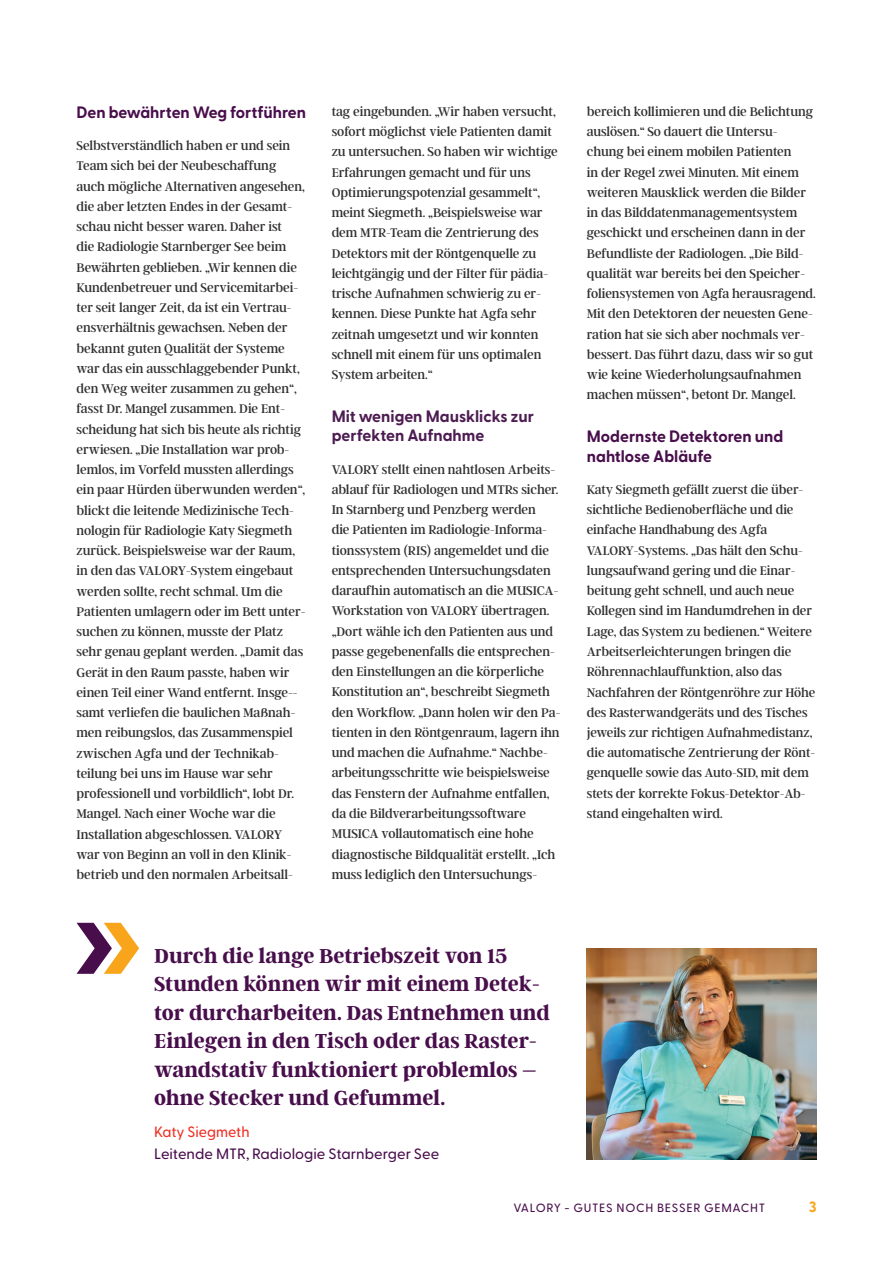
<style>
.page{position:relative;width:893px;height:1263px;background:#fff}
.page>*{position:absolute;margin:0;border:0;box-sizing:border-box;transform-origin:0 0}
.t1{font:700 22.5px/28.5px "Argent CF";letter-spacing:-.005em;color:#480e4b}
.t2{font:700 16.5px/19.5px "Greycliff CF";color:#480e4b}
.t3{font:700 16.5px/19.5px "Greycliff CF";color:#4d1c52}
.t4{font:500 15px "Greycliff CF";color:#480e4b}
.t5{font:500 15px "Greycliff CF";color:#ee2e22}
.t6{font:700 15px "Greycliff CF";color:#f9a51b}
.t7{font:13.95px/20.2px "Argent CF";letter-spacing:-.005em;color:#312f30}
.t8{font:13.8px/20.2px "Argent CF";letter-spacing:-.005em;color:#312f30}
.t9{font:500 12px "Greycliff CF";letter-spacing:.06em;color:#480e4b}
</style>
<div class="page">
<svg style="left:77px;top:923px;width:62px;height:51px"></svg>
<img style="left:587px;top:948px;width:229px;height:211px">
<p class="t2" style="left:77px;top:101px;width:231px">Den bewährten Weg fortführen</p>
<p class="t7" style="left:77px;top:136px;width:230px">Selbstverständlich haben er und sein Team sich bei der Neubeschaffung auch mögliche Alternativen angesehen, die aber letzten Endes in der Gesamt&shy;schau nicht besser waren. Daher ist<br>die Radiologie Starnberger See beim Bewährten geblieben. „Wir kennen die Kundenbetreuer und Servicemitarbei&shy;ter seit langer Zeit, da ist ein Vertrau&shy;ensverhältnis gewachsen. Neben der bekannt guten Qualität der Systeme war das ein ausschlaggebender Punkt, den Weg weiter zusammen zu gehen“, fasst Dr. Mangel zusammen. Die Ent&shy;scheidung hat sich bis heute als richtig erwiesen. „Die Installation war prob&shy;lemlos, im Vorfeld mussten allerdings ein paar Hürden überwunden werden“, blickt die leitende Medizinische Tech&shy;nologin für Radiologie Katy Siegmeth zurück. Beispielsweise war der Raum, in den das VALORY-System eingebaut werden sollte, recht schmal. Um die Patienten umlagern oder im Bett unter&shy;suchen zu können, musste der Platz sehr genau geplant werden. „Damit das Gerät in den Raum passte, haben wir einen Teil einer Wand entfernt. Insge-- samt verliefen die baulichen Maßnah&shy;men reibungslos, das Zusammenspiel zwischen Agfa und der Technikab&shy;teilung bei uns im Hause war sehr professionell und vorbildlich“, lobt Dr.<br>Mangel. Nach einer Woche war die Installation abgeschlossen. VALORY war von Beginn an voll in den Klinik&shy;betrieb und den normalen Arbeitsall-</p>
<p class="t7" style="left:332px;top:101px;width:228px">tag eingebunden. „Wir haben versucht, sofort möglichst viele Patienten damit zu untersuchen. So haben wir wichtige Erfahrungen gemacht und für uns Optimierungspotenzial gesammelt“, meint Siegmeth. „Beispielsweise war dem MTR-Team die Zentrierung des Detektors mit der Röntgenquelle zu leichtgängig und der Filter für pädia&shy;trische Aufnahmen schwierig zu er&shy;kennen. Diese Punkte hat Agfa sehr zeitnah umgesetzt und wir konnten schnell mit einem für uns optimalen System arbeiten.“</p>
<p class="t3" style="left:332px;top:406px;width:204px">Mit wenigen Mausklicks zur perfekten Aufnahme</p>
<p class="t7" style="left:332px;top:459px;width:230px">VALORY stellt einen nahtlosen Arbeits&shy;ablauf für Radiologen und MTRs sicher.<br>In Starnberg und Penzberg werden<br>die Patienten im Radiologie-Informa&shy;tionssystem (RIS) angemeldet und die entsprechenden Untersuchungsdaten daraufhin automatisch an die MUSICA-Workstation von VALORY übertragen. „Dort wähle ich den Patienten aus und passe gegebenenfalls die entsprechen&shy;den Einstellungen an die körperliche Konstitution an“, beschreibt Siegmeth den Workflow. „Dann holen wir den Pa&shy;tienten in den Röntgenraum, lagern ihn und machen die Aufnahme.“ Nachbe&shy;arbeitungsschritte wie beispielsweise das Fenstern der Aufnahme entfallen, da die Bildverarbeitungssoftware MUSICA vollautomatisch eine hohe diagnostische Bildqualität erstellt. „Ich muss lediglich den Untersuchungs-</p>
<h1 class="t1" style="left:154px;top:941px;width:397px">Durch die lange Betriebszeit von 15<br>Stunden können wir mit einem Detek&shy;tor durcharbeiten. Das Entnehmen und Einlegen in den Tisch oder das Raster&shy;wandstativ funktioniert problemlos – ohne Stecker und Gefummel.</h1>
<p class="t5" style="left:154px;top:1121px;width:97px">Katy Siegmeth</p>
<p class="t4" style="left:154px;top:1142px;width:287px">Leitende MTR, Radiologie Starnberger See</p>
<p class="t7" style="left:587px;top:101px;width:231px">bereich kollimieren und die Belichtung auslösen.“ So dauert die Untersu&shy;chung bei einem mobilen Patienten<br>in der Regel zwei Minuten. Mit einem weiteren Mausklick werden die Bilder in das Bilddatenmanagementsystem geschickt und erscheinen dann in der Befundliste der Radiologen. „Die Bild&shy;qualität war bereits bei den Speicher&shy;foliensystemen von Agfa herausragend.<br>Mit den Detektoren der neuesten Gene&shy;ration hat sie sich aber nochmals ver&shy;bessert. Das führt dazu, dass wir so gut wie keine Wiederholungsaufnahmen machen müssen“, betont Dr. Mangel.</p>
<p class="t2" style="left:587px;top:426px;width:198px">Modernste Detektoren und nahtlose Abläufe</p>
<p class="t8" style="left:587px;top:480px;width:230px">Katy Siegmeth gefällt zuerst die über&shy;sichtliche Bedienoberfläche und die einfache Handhabung des Agfa VALORY-Systems. „Das hält den Schu&shy;lungsaufwand gering und die Einar&shy;beitung geht schnell, und auch neue Kollegen sind im Handumdrehen in der Lage, das System zu bedienen.“ Weitere Arbeitserleichterungen bringen die Röhrennachlauffunktion, also das Nachfahren der Röntgenröhre zur Höhe des Rasterwandgeräts und des Tisches jeweils zur richtigen Aufnahmedistanz, die automatische Zentrierung der Rönt&shy;genquelle sowie das Auto-SID, mit dem stets der korrekte Fokus-Detektor-Ab&shy;stand eingehalten wird.</p>
<p class="t9" style="left:513px;top:1199px;width:253px">VALORY - GUTES NOCH BESSER GEMACHT</p>
<p class="t6" style="left:809px;top:1195px;width:9px">3</p>
</div>
